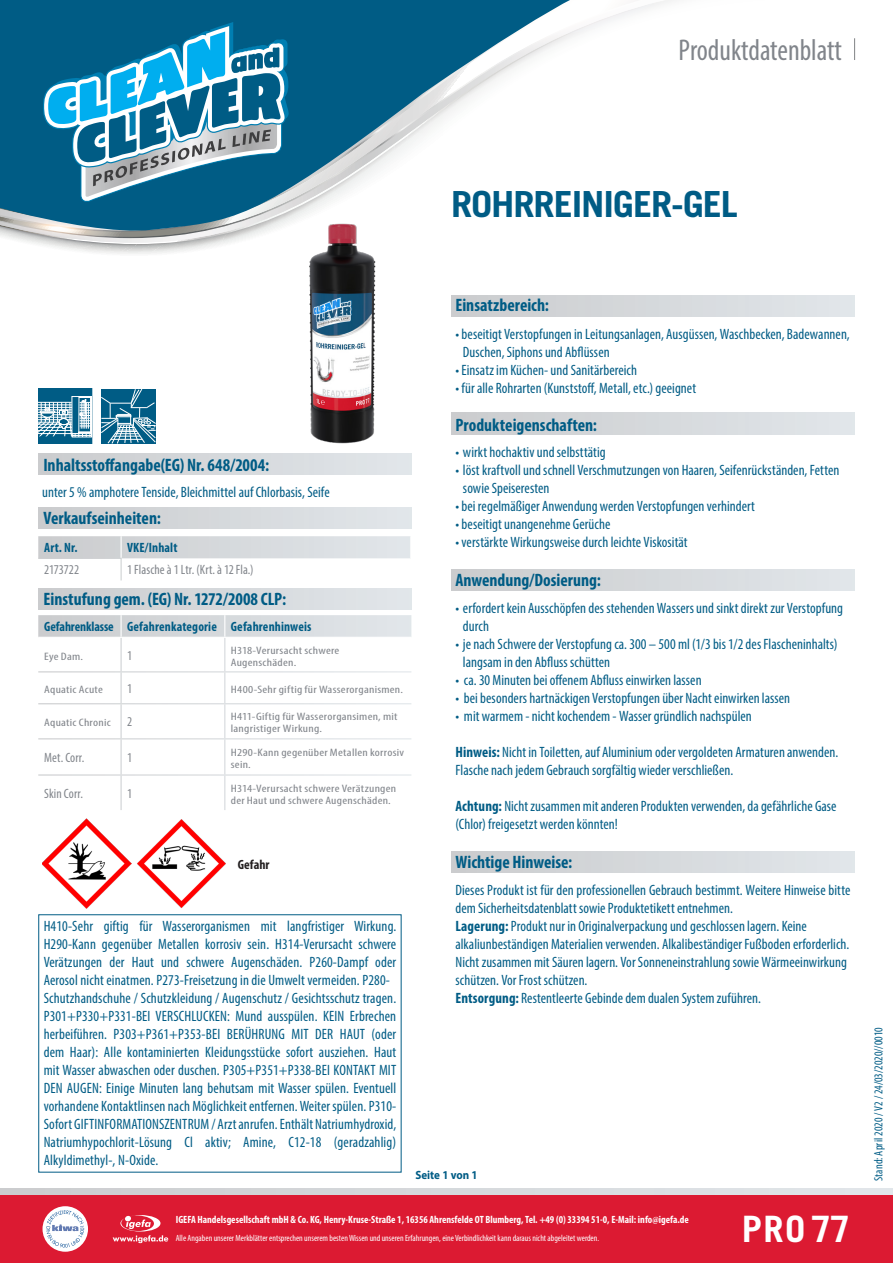
<style>
.page{position:relative;width:893px;height:1263px;background:#fff}
.page>*{position:absolute;margin:0;border:0;box-sizing:border-box;transform-origin:0 0}
.t1{font:700 36.45px "Trade Gothic";color:#fff}
.t2{font:700 36px "Trade Gothic";letter-spacing:-.03em;color:#005c85;scale:1.06 1}
.t3{font:condensed 30.15px "Myriad Pro";color:#81858b;scale:.96 1}
.t4{font:700 condensed 18px "Myriad Pro";color:#005c85}
.t5{font:condensed 15px/18px "Myriad Pro";letter-spacing:.005em;color:#005c85}
.t6{font:condensed 13.5px "Myriad Pro";letter-spacing:.005em;color:#81858b}
.t7{font:700 condensed 13.5px "Myriad Pro";letter-spacing:.01em;color:#005c85}
.t8{font:700 condensed 13.5px "Myriad Pro";letter-spacing:-.01em;color:#005c85}
.t9{font:700 condensed 13.35px "Myriad Pro";color:#231f20}
.t10{font:condensed 12px "Myriad Pro";letter-spacing:.005em;color:#005c85}
.t11{font:700 12px "Myriad Pro";color:#005c85;scale:.92 1}
.t12{font:condensed 10.8px/12px "Myriad Pro";letter-spacing:.02em;color:#81858b;scale:1.22 1}
.t13{font:700 condensed 10.5px "Myriad Pro";color:#fff}
.t14{font:condensed 9px "Myriad Pro";color:#fff}
.s1{font-weight:700}
</style>
<div class="page">
<svg style="left:39px;top:238px;width:207px;height:16px"></svg>
<svg style="left:11px;top:238px;width:120px;height:6px"></svg>
<svg style="left:613px;top:0;width:62px;height:20px"></svg>
<svg style="left:0;top:0;width:613px;height:238px"></svg>
<svg style="left:43px;top:22px;width:246px;height:180px;background:#3f8dad"></svg>
<div style="left:0;top:1195px;width:893px;height:68px;background:#dc1a32"></div>
<svg style="left:113px;top:1215px;width:55px;height:28px"></svg>
<svg style="left:0;top:1188px;width:893px;height:7px;background:#d5d8db"></svg>
<div style="left:43px;top:1206px;width:45px;height:46px;background:#fff;border-radius:50%"></div>
<svg style="left:46px;top:1210px;width:38px;height:38px"></svg>
<div style="left:451px;top:851px;width:404px;height:22px;background:linear-gradient(to right,#cbccce,#e1e6ea)"></div>
<div style="left:38px;top:453px;width:373px;height:22px;background:linear-gradient(to right,#cbccce,#e1e6ea)"></div>
<div style="left:38px;top:507px;width:373px;height:21px;background:linear-gradient(to right,#cbccce,#e1e6ea)"></div>
<div style="left:38px;top:588px;width:373px;height:21px;background:linear-gradient(to right,#cbccce,#e1e6ea)"></div>
<div style="left:451px;top:569px;width:404px;height:22px;background:linear-gradient(to right,#cbccce,#e1e6ea)"></div>
<div style="left:451px;top:413px;width:404px;height:21px;background:linear-gradient(to right,#cbccce,#e1e6ea)"></div>
<div style="left:451px;top:295px;width:404px;height:21px;background:linear-gradient(to right,#cbccce,#e1e6ea)"></div>
<svg style="left:854px;top:38px;width:1px;height:22px"></svg>
<svg style="left:38px;top:536px;width:372px;height:44px"></svg>
<svg style="left:101px;top:389px;width:55px;height:55px;background:#3980a0"></svg>
<svg style="left:38px;top:389px;width:55px;height:55px"></svg>
<svg style="left:38px;top:615px;width:373px;height:22px;background:#d6d9dc"></svg>
<img style="left:307px;top:223px;width:76px;height:221px">
<img style="left:137px;top:819px;width:89px;height:89px">
<img style="left:42px;top:819px;width:89px;height:90px">
<p class="t3" style="left:679px;top:32px;width:172px">Produktdatenblatt</p>
<p class="t2" style="left:451px;top:182px;width:272px">ROHRREINIGER-GEL</p>
<p class="t4" style="left:455px;top:294px;width:95px">Einsatzbereich:</p>
<p class="t4" style="left:43px;top:453px;width:227px">Inhaltsstoffangabe(EG) Nr. 648/2004:</p>
<p class="t5" style="left:42px;top:483px;width:289px">unter 5 % amphotere Tenside, Bleichmittel auf Chlorbasis, Seife</p>
<p class="t4" style="left:44px;top:507px;width:119px">Verkaufseinheiten:</p>
<p class="t7" style="left:44px;top:539px;width:35px">Art. Nr.</p>
<p class="t7" style="left:127px;top:539px;width:52px">VKE/Inhalt</p>
<p class="t6" style="left:44px;top:562px;width:36px">2173722</p>
<p class="t6" style="left:127px;top:562px;width:128px">1 Flasche à 1 Ltr. (Krt. à 12 Fla.)</p>
<p class="t4" style="left:44px;top:587px;width:244px">Einstufung gem. (EG) Nr. 1272/2008 CLP:</p>
<p class="t8" style="left:44px;top:618px;width:71px">Gefahrenklasse</p>
<p class="t7" style="left:127px;top:618px;width:91px">Gefahrenkategorie</p>
<p class="t7" style="left:231px;top:618px;width:82px">Gefahrenhinweis</p>
<p class="t12" style="left:44px;top:650px;width:33px">Eye Dam.</p>
<p class="t6" style="left:127px;top:647px;width:7px">1</p>
<p class="t12" style="left:231px;top:644px;width:90px">H318-Verursacht schwere<br>Augenschäden.</p>
<p class="t12" style="left:44px;top:683px;width:50px">Aquatic Acute</p>
<p class="t6" style="left:127px;top:680px;width:7px">1</p>
<p class="t12" style="left:231px;top:683px;width:143px">H400-Sehr giftig für Wasserorganismen.</p>
<p class="t12" style="left:44px;top:717px;width:56px">Aquatic Chronic</p>
<p class="t6" style="left:127px;top:714px;width:7px">2</p>
<p class="t12" style="left:231px;top:711px;width:138px">H411-Giftig für Wasserorgansimen, mit langristiger Wirkung.</p>
<p class="t6" style="left:44px;top:749px;width:42px">Met. Corr.</p>
<p class="t6" style="left:127px;top:749px;width:7px">1</p>
<p class="t12" style="left:231px;top:746px;width:144px">H290-Kann gegenüber Metallen korrosiv sein.</p>
<p class="t6" style="left:44px;top:785px;width:40px">Skin Corr.</p>
<p class="t6" style="left:127px;top:785px;width:7px">1</p>
<p class="t12" style="left:231px;top:782px;width:137px">H314-Verursacht schwere Verätzungen der Haut und schwere Augenschäden.</p>
<p class="t9" style="left:238px;top:856px;width:33px">Gefahr</p>
<p class="t5" style="left:44px;top:917px;width:354px;text-align:justify">H410-Sehr giftig für Wasserorganismen mit langfristiger Wirkung.<br>H290-Kann gegenüber Metallen korrosiv sein. H314-Verursacht schwere Verätzungen der Haut und schwere Augenschäden. P260-Dampf oder Aerosol nicht einatmen. P273-Freisetzung in die Umwelt vermeiden. P280-</p>
<p class="t5" style="left:44px;top:989px;width:354px;text-align:justify">Schutzhandschuhe / Schutzkleidung / Augenschutz / Gesichtsschutz tragen.<br>P301+P330+P331-BEI VERSCHLUCKEN: Mund ausspülen. KEIN Erbrechen herbeiführen. P303+P361+P353-BEI BERÜHRUNG MIT DER HAUT (oder dem Haar): Alle kontaminierten Kleidungsstücke sofort ausziehen. Haut mit Wasser abwaschen oder duschen. P305+P351+P338-BEI KONTAKT MIT DEN AUGEN: Einige Minuten lang behutsam mit Wasser spülen. Eventuell vorhandene Kontaktlinsen nach Möglichkeit entfernen. Weiter spülen. P310- Sofort GIFTINFORMATIONSZENTRUM / Arzt anrufen. Enthält Natriumhydroxid,</p>
<p class="t5" style="left:44px;top:1133px;width:354px">Natriumhypochlorit-Lösung Cl aktiv; Amine, C12-18 (geradzahlig)<br>Alkyldimethyl-, N-Oxide.</p>
<p class="t5" style="left:463px;top:325px;width:388px;text-indent:-7px">• beseitigt Verstopfungen in Leitungsanlagen, Ausgüssen, Waschbecken, Badewannen,<br>Duschen, Siphons und Abflüssen</p>
<p class="t5" style="left:455px;top:361px;width:183px">• Einsatz im Küchen- und Sanitärbereich</p>
<p class="t5" style="left:455px;top:379px;width:242px">• für alle Rohrarten (Kunststoff, Metall, etc.) geeignet</p>
<p class="t4" style="left:455px;top:413px;width:143px">Produkteigenschaften:</p>
<p class="t5" style="left:455px;top:442px;width:152px">• wirkt hochaktiv und selbsttätig</p>
<p class="t5" style="left:463px;top:460px;width:378px;text-indent:-7px">• löst kraftvoll und schnell Verschmutzungen von Haaren, Seifenrückständen, Fetten sowie Speiseresten</p>
<p class="t5" style="left:455px;top:496px;width:301px">• bei regelmäßiger Anwendung werden Verstopfungen verhindert</p>
<p class="t5" style="left:455px;top:514px;width:156px">• beseitigt unangenehme Gerüche</p>
<p class="t5" style="left:455px;top:532px;width:234px">• verstärkte Wirkungsweise durch leichte Viskosität</p>
<p class="t4" style="left:455px;top:569px;width:147px">Anwendung/Dosierung:</p>
<p class="t5" style="left:463px;top:599px;width:382px;text-indent:-7px">• erfordert kein Ausschöpfen des stehenden Wassers und sinkt direkt zur Verstopfung durch</p>
<p class="t5" style="left:463px;top:635px;width:376px;text-indent:-7px">• je nach Schwere der Verstopfung ca. 300 – 500 ml (1/3 bis 1/2 des Flascheninhalts) langsam in den Abfluss schütten</p>
<p class="t5" style="left:455px;top:671px;width:248px">• ca. 30 Minuten bei offenem Abfluss einwirken lassen</p>
<p class="t5" style="left:455px;top:689px;width:336px">• bei besonders hartnäckigen Verstopfungen über Nacht einwirken lassen</p>
<p class="t5" style="left:455px;top:707px;width:298px">• mit warmem - nicht kochendem - Wasser gründlich nachspülen</p>
<p class="t5" style="left:455px;top:743px;width:384px"><span class="s1">Hinweis:</span> Nicht in Toiletten, auf Aluminium oder vergoldeten Armaturen anwenden.<br>Flasche nach jedem Gebrauch sorgfältig wieder verschließen.</p>
<p class="t5" style="left:455px;top:797px;width:383px"><span class="s1">Achtung:</span> Nicht zusammen mit anderen Produkten verwenden, da gefährliche Gase (Chlor) freigesetzt werden könnten!</p>
<p class="t4" style="left:455px;top:850px;width:118px">Wichtige Hinweise:</p>
<p class="t5" style="left:455px;top:881px;width:396px">Dieses Produkt ist für den professionellen Gebrauch bestimmt. Weitere Hinweise bitte dem Sicherheitsdatenblatt sowie Produktetikett entnehmen.</p>
<p class="t5" style="left:455px;top:917px;width:395px"><span class="s1">Lagerung:</span> Produkt nur in Originalverpackung und geschlossen lagern. Keine alkaliunbeständigen Materialien verwenden. Alkalibeständiger Fußboden erforderlich.<br>Nicht zusammen mit Säuren lagern. Vor Sonneneinstrahlung sowie Wärmeeinwirkung schützen. Vor Frost schützen.</p>
<p class="t5" style="left:455px;top:989px;width:307px"><span class="s1">Entsorgung:</span> Restentleerte Gebinde dem dualen System zuführen.</p>
<p class="t11" style="left:415px;top:1167px;width:69px">Seite 1 von 1</p>
<p class="t13" style="left:176px;top:1212px;width:515px">IGEFA Handelsgesellschaft mbH &amp; Co. KG, Henry-Kruse-Straße 1, 16356 Ahrensfelde OT Blumberg, Tel. +49 (0) 33394 51-0, E-Mail: info@igefa.de</p>
<p class="t14" style="left:176px;top:1233px;width:425px">Alle Angaben unserer Merkblätter entsprechen unserem besten Wissen und unseren Erfahrungen, eine Verbindlichkeit kann daraus nicht abgeleitet werden.</p>
<p class="t1" style="left:742px;top:1206px;width:110px">PRO 77</p>
<p class="t10" style="left:871px;top:1181px;width:155px;rotate:-90deg">Stand: April 2020 / V2 / 24/03/2020//0010</p>
</div>
